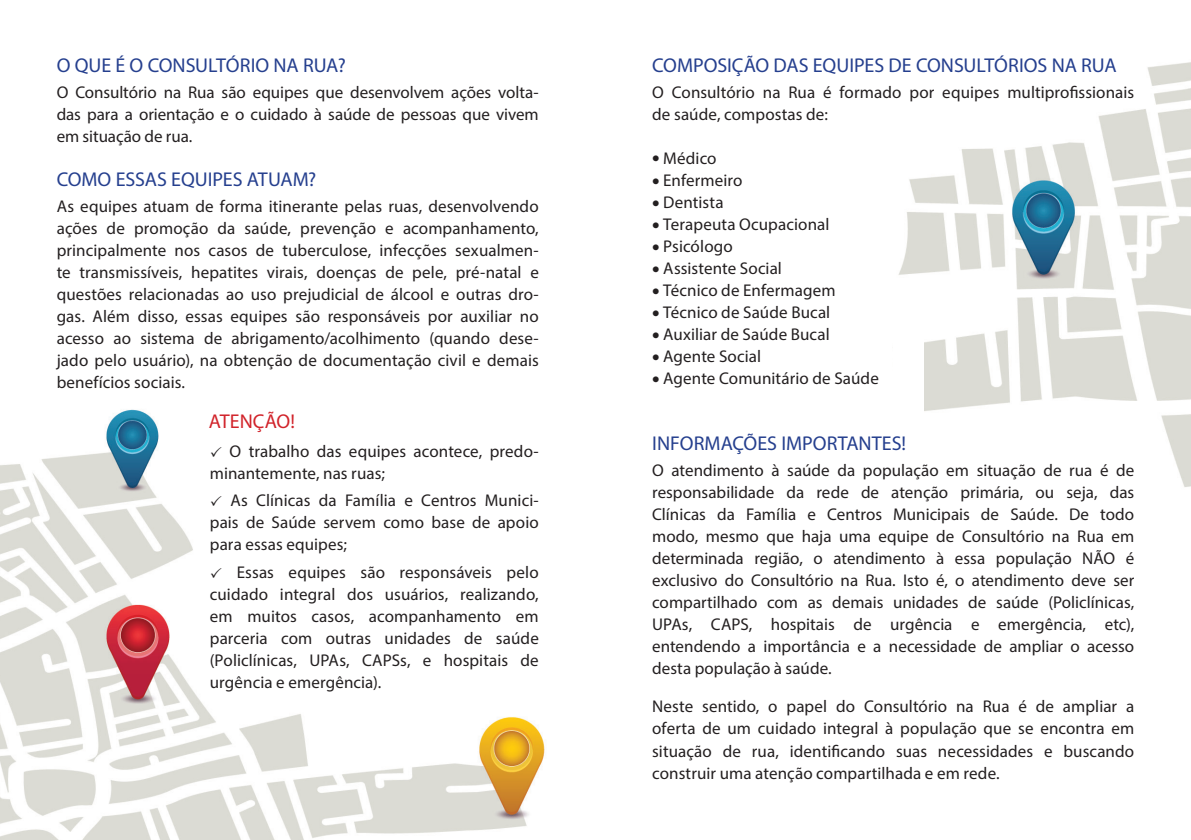
<style>
.page{position:relative;width:1191px;height:840px;background:#fff}
.page>*{position:absolute;margin:0;border:0;box-sizing:border-box;transform-origin:0 0}
.t1{font:20px "Myriad Pro";color:#253f8e}
.t2{font:20px "Myriad Pro";color:#d1232a}
.t3{font:17px/22px "Myriad Pro";letter-spacing:.005em;color:#231f20;text-align:justify}
</style>
<div class="page">
<img style="left:0;top:62px;width:1191px;height:777px">
<div style="left:893px;top:332px;width:30px;height:88px;background:#fff"></div>
<svg style="left:211px;top:446px;width:10px;height:10px"></svg>
<svg style="left:211px;top:495px;width:10px;height:11px"></svg>
<svg style="left:211px;top:567px;width:10px;height:10px"></svg>
<p class="t1" style="left:57px;top:53px;width:291px">O QUE É O CONSULTÓRIO NA RUA?</p>
<p class="t3" style="left:57px;top:81px;width:483px">O Consultório na Rua são equipes que desenvolvem ações volta&shy;das para a orientação e o cuidado à saúde de pessoas que vivem em situação de rua.</p>
<p class="t1" style="left:57px;top:167px;width:261px">COMO ESSAS EQUIPES ATUAM?</p>
<p class="t3" style="left:57px;top:195px;width:483px">As equipes atuam de forma itinerante pelas ruas, desenvolvendo ações de promoção da saúde, prevenção e acompanhamento, principalmente nos casos de tuberculose, infecções sexualmen&shy;te transmissíveis, hepatites virais, doenças de pele, pré-natal e questões relacionadas ao uso prejudicial de álcool e outras dro&shy;gas. Além disso, essas equipes são responsáveis por auxiliar no acesso ao sistema de abrigamento/acolhimento (quando dese&shy;jado pelo usuário), na obtenção de documentação civil e demais benefícios sociais.</p>
<p class="t2" style="left:209px;top:409px;width:88px">ATENÇÃO!</p>
<p class="t3" style="left:210px;top:439px;width:330px;text-indent:20px">O trabalho das equipes acontece, predo&shy;minantemente, nas ruas;</p>
<p class="t3" style="left:210px;top:489px;width:330px;text-indent:21px">As Clínicas da Família e Centros Munici&shy;pais de Saúde servem como base de apoio para essas equipes;</p>
<p class="t3" style="left:210px;top:560px;width:330px;text-indent:27px">Essas equipes são responsáveis pelo cuidado integral dos usuários, realizando, em muitos casos, acompanhamento em parceria com outras unidades de saúde (Policlínicas, UPAs, CAPSs, e hospitais de urgência e emergência).</p>
<p class="t1" style="left:652px;top:53px;width:466px">COMPOSIÇÃO DAS EQUIPES DE CONSULTÓRIOS NA RUA</p>
<p class="t3" style="left:652px;top:81px;width:483px">O Consultório na Rua é formado por equipes multiprofissionais de saúde, compostas de:</p>
<p class="t3" style="left:652px;top:147px;width:66px">● Médico</p>
<p class="t3" style="left:652px;top:169px;width:92px">● Enfermeiro</p>
<p class="t3" style="left:652px;top:191px;width:73px">● Dentista</p>
<p class="t3" style="left:652px;top:213px;width:179px">● Terapeuta Ocupacional</p>
<p class="t3" style="left:652px;top:235px;width:82px">● Psicólogo</p>
<p class="t3" style="left:652px;top:257px;width:131px">● Assistente Social</p>
<p class="t3" style="left:652px;top:279px;width:185px">● Técnico de Enfermagem</p>
<p class="t3" style="left:652px;top:301px;width:180px">● Técnico de Saúde Bucal</p>
<p class="t3" style="left:652px;top:323px;width:179px">● Auxiliar de Saúde Bucal</p>
<p class="t3" style="left:652px;top:345px;width:110px">● Agente Social</p>
<p class="t3" style="left:652px;top:367px;width:228px">● Agente Comunitário de Saúde</p>
<p class="t1" style="left:652px;top:431px;width:255px">INFORMAÇÕES IMPORTANTES!</p>
<p class="t3" style="left:652px;top:459px;width:484px">O atendimento à saúde da população em situação de rua é de responsabilidade da rede de atenção primária, ou seja, das Clínicas da Família e Centros Municipais de Saúde. De todo modo, mesmo que haja uma equipe de Consultório na Rua em determinada região, o atendimento à essa população NÃO é exclusivo do Consultório na Rua. Isto é, o atendimento deve ser compartilhado com as demais unidades de saúde (Policlínicas, UPAs, CAPS, hospitais de urgência e emergência, etc), entendendo a importância e a necessidade de ampliar o acesso desta população à saúde.</p>
<p class="t3" style="left:652px;top:695px;width:483px">Neste sentido, o papel do Consultório na Rua é de ampliar a oferta de um cuidado integral à população que se encontra em situação de rua, identificando suas necessidades e buscando construir uma atenção compartilhada e em rede.</p>
</div>
